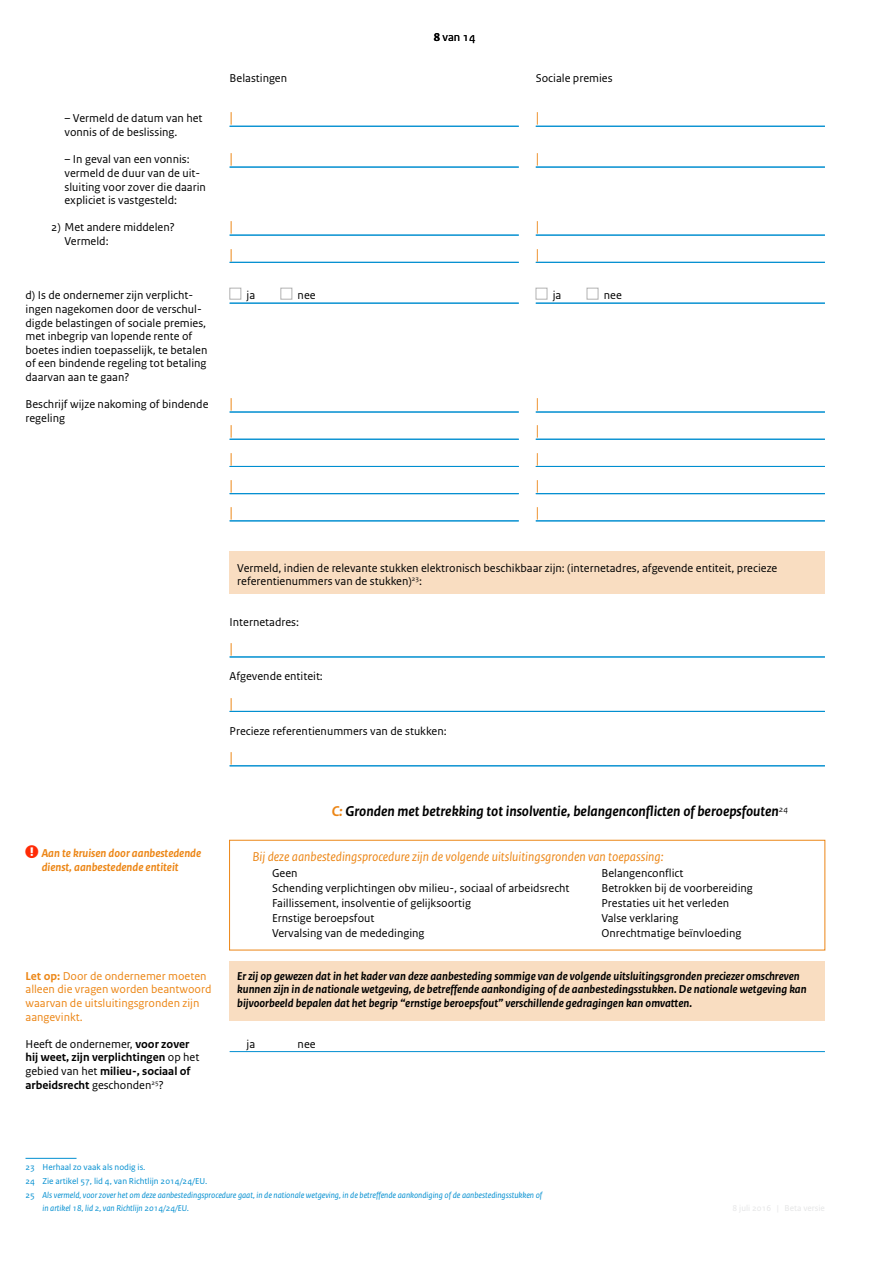
<style>
.page{position:relative;width:893px;height:1263px;background:#fff}
.page>*{position:absolute;margin:0;border:0;box-sizing:border-box;transform-origin:0 0}
.t1{font:italic 700 15px "Rijksoverheid Sans Text";color:#000}
.t2{font:15px "Rijksoverheid Sans Text";color:#ec8616}
.t3{font:italic 13.5px "Rijksoverheid Sans Text";color:#ec8616}
.t4{font:12px/13.6px "Rijksoverheid Sans Text";color:#000}
.t5{font:italic 700 12px "Rijksoverheid Sans Text";color:#000}
.t6{font:12px "Rijksoverheid Sans Text";color:#ec8616}
.t7{font:700 12px/13.6px "Rijksoverheid Sans Text";color:#000}
.t8{font:italic 700 12px "Rijksoverheid Sans Text";color:#ec8616}
.t9{font:italic 9px/13.6px "Rijksoverheid Sans Text";color:#008ed0}
.s1{font-weight:700}
.s2{color:#ec8616}
.s3{font-weight:400}
.s4{font-style:normal}
</style>
<div class="page">
<div style="left:230px;top:551px;width:595px;height:43px;background:#f9ddc1"></div>
<div style="left:230px;top:961px;width:595px;height:59px;background:#f9ddc1"></div>
<hr style="left:26px;top:1158px;width:51px;height:1px;background:#008ed0">
<hr style="left:230px;top:1051px;width:595px;height:1px;background:#008ed0">
<div style="left:229px;top:840px;width:596px;height:110px;border:1px solid #ec8616"></div>
<hr style="left:230px;top:765px;width:595px;height:1px;background:#008ed0">
<hr style="left:230px;top:711px;width:595px;height:1px;background:#008ed0">
<hr style="left:230px;top:657px;width:595px;height:1px;background:#008ed0">
<hr style="left:230px;top:520px;width:289px;height:1px;background:#008ed0">
<hr style="left:230px;top:493px;width:289px;height:1px;background:#008ed0">
<hr style="left:230px;top:466px;width:289px;height:1px;background:#008ed0">
<hr style="left:230px;top:439px;width:289px;height:1px;background:#008ed0">
<hr style="left:230px;top:412px;width:289px;height:1px;background:#008ed0">
<hr style="left:230px;top:303px;width:289px;height:1px;background:#008ed0">
<hr style="left:230px;top:262px;width:289px;height:1px;background:#008ed0">
<hr style="left:230px;top:235px;width:289px;height:1px;background:#008ed0">
<hr style="left:230px;top:167px;width:289px;height:1px;background:#008ed0">
<hr style="left:230px;top:126px;width:289px;height:1px;background:#008ed0">
<hr style="left:536px;top:520px;width:289px;height:1px;background:#008ed0">
<hr style="left:536px;top:493px;width:289px;height:1px;background:#008ed0">
<hr style="left:536px;top:466px;width:289px;height:1px;background:#008ed0">
<hr style="left:536px;top:439px;width:289px;height:1px;background:#008ed0">
<hr style="left:536px;top:412px;width:289px;height:1px;background:#008ed0">
<hr style="left:536px;top:303px;width:289px;height:1px;background:#008ed0">
<hr style="left:536px;top:262px;width:289px;height:1px;background:#008ed0">
<hr style="left:536px;top:235px;width:289px;height:1px;background:#008ed0">
<hr style="left:536px;top:167px;width:289px;height:1px;background:#008ed0">
<hr style="left:536px;top:126px;width:289px;height:1px;background:#008ed0">
<p class="t4" style="left:434px;top:30px;width:43px"><span class="s1">8</span> van 14</p>
<p class="t4" style="left:230px;top:71px;width:59px">Belastingen</p>
<p class="t4" style="left:536px;top:71px;width:78px">Sociale premies</p>
<p class="t2" style="left:230px;top:109px;width:5px">|</p>
<p class="t2" style="left:536px;top:109px;width:5px">|</p>
<p class="t2" style="left:230px;top:150px;width:5px">|</p>
<p class="t2" style="left:536px;top:150px;width:5px">|</p>
<p class="t4" style="left:65px;top:112px;width:140px">– Vermeld de datum van het vonnis of de beslissing.</p>
<p class="t4" style="left:65px;top:153px;width:143px">– In geval van een vonnis: vermeld de duur van de uit&shy;sluiting voor zover die daarin expliciet is vastgesteld:</p>
<p class="t4" style="left:65px;top:221px;width:112px;text-indent:-13px">2) Met andere middelen?<br>Vermeld:</p>
<p class="t2" style="left:230px;top:218px;width:5px">|</p>
<p class="t2" style="left:536px;top:218px;width:5px">|</p>
<p class="t2" style="left:230px;top:245px;width:5px">|</p>
<p class="t2" style="left:536px;top:245px;width:5px">|</p>
<p class="t4" style="left:247px;top:289px;width:10px">ja</p>
<p class="t4" style="left:298px;top:289px;width:19px">nee</p>
<p class="t4" style="left:553px;top:289px;width:10px">ja</p>
<p class="t4" style="left:604px;top:289px;width:19px">nee</p>
<p class="t4" style="left:26px;top:289px;width:169px">d) Is de ondernemer zijn verplicht-</p>
<p class="t4" style="left:26px;top:302px;width:178px">ingen nagekomen door de verschul-</p>
<p class="t4" style="left:26px;top:316px;width:182px">digde belastingen of sociale premies,</p>
<p class="t4" style="left:26px;top:330px;width:168px">met inbegrip van lopende rente of</p>
<p class="t4" style="left:26px;top:343px;width:183px">boetes indien toepasselijk, te betalen</p>
<p class="t4" style="left:26px;top:357px;width:183px">of een bindende regeling tot betaling</p>
<p class="t4" style="left:26px;top:370px;width:106px">daarvan aan te gaan?</p>
<p class="t4" style="left:26px;top:398px;width:185px">Beschrijf wijze nakoming of bindende</p>
<p class="t2" style="left:230px;top:395px;width:5px">|</p>
<p class="t2" style="left:536px;top:395px;width:5px">|</p>
<p class="t2" style="left:536px;top:422px;width:5px">|</p>
<p class="t4" style="left:26px;top:398px;width:77px">Zo ja, omschrijf</p>
<p class="t4" style="left:26px;top:411px;width:41px">regeling</p>
<p class="t2" style="left:230px;top:422px;width:5px">|</p>
<p class="t2" style="left:230px;top:449px;width:5px">|</p>
<p class="t2" style="left:536px;top:449px;width:5px">|</p>
<p class="t2" style="left:230px;top:476px;width:5px">|</p>
<p class="t2" style="left:536px;top:476px;width:5px">|</p>
<p class="t2" style="left:230px;top:504px;width:5px">|</p>
<p class="t2" style="left:536px;top:504px;width:5px">|</p>
<p class="t4" style="left:237px;top:561px;width:542px">Vermeld, indien de relevante stukken elektronisch beschikbaar zijn: (internetadres, afgevende entiteit, precieze</p>
<p class="t4" style="left:237px;top:575px;width:186px">referentienummers van de stukken)<sup>23</sup>:</p>
<p class="t4" style="left:230px;top:615px;width:71px">Internetadres:</p>
<p class="t2" style="left:230px;top:640px;width:5px">|</p>
<p class="t4" style="left:230px;top:670px;width:95px">Afgevende entiteit:</p>
<p class="t2" style="left:230px;top:694px;width:5px">|</p>
<p class="t4" style="left:230px;top:724px;width:219px">Precieze referentienummers van de stukken:</p>
<p class="t2" style="left:230px;top:748px;width:5px">|</p>
<p class="t1" style="left:332px;top:803px;width:458px"><span class="s2">C:</span> Gronden met betrekking tot insolventie, belangenconficten of beroepsfouten<sup>24</sup></p>
<p class="t8" style="left:42px;top:847px;width:161px">Aan te kruisen door aanbestedende</p>
<p class="t3" style="left:252px;top:849px;width:412px">Bij deze aanbestedingsprocedure zijn de volgende uitsluitingsgronden van toepassing:</p>
<p class="t8" style="left:42px;top:860px;width:138px">dienst, aanbestedende entiteit</p>
<p class="t4" style="left:272px;top:866px;width:27px">Geen</p>
<p class="t4" style="left:601px;top:866px;width:83px">Belangenconflict</p>
<p class="t4" style="left:272px;top:881px;width:299px">Schending verplichtingen obv milieu-, sociaal of arbeidsrecht</p>
<p class="t4" style="left:601px;top:881px;width:153px">Betrokken bij de voorbereiding</p>
<p class="t4" style="left:272px;top:896px;width:200px">Faillissement, insolventie of gelijksoortig</p>
<p class="t4" style="left:601px;top:896px;width:129px">Prestaties uit het verleden</p>
<p class="t4" style="left:272px;top:911px;width:104px">Ernstige beroepsfout</p>
<p class="t4" style="left:601px;top:911px;width:78px">Valse verklaring</p>
<p class="t4" style="left:272px;top:926px;width:154px">Vervalsing van de mededinging</p>
<p class="t4" style="left:601px;top:926px;width:141px">Onrechtmatige beïnvloeding</p>
<p class="t6" style="left:26px;top:969px;width:183px"><span class="s1">Let op:</span> Door de ondernemer moeten</p>
<p class="t5" style="left:237px;top:969px;width:564px">Er zij op gewezen dat in het kader van deze aanbesteding sommige van de volgende uitsluitingsgronden preciezer omschreven</p>
<p class="t6" style="left:26px;top:982px;width:188px">alleen die vragen worden beantwoord</p>
<p class="t5" style="left:237px;top:983px;width:571px">kunnen zijn in de nationale wetgeving, de betrefende aankondiging of de aanbestedingsstukken. De nationale wetgeving kan</p>
<p class="t6" style="left:26px;top:996px;width:175px">waarvan de uitsluitingsgronden zijn</p>
<p class="t5" style="left:237px;top:996px;width:456px">bijvoorbeeld bepalen dat het begrip “ernstige beroepsfout” verschillende gedragingen kan omvaten.</p>
<p class="t6" style="left:26px;top:1010px;width:59px">aangevinkt.</p>
<p class="t4" style="left:26px;top:1037px;width:165px">Heef de ondernemer, <span class="s1">voor zover</span></p>
<p class="t4" style="left:247px;top:1037px;width:10px">ja</p>
<p class="t4" style="left:298px;top:1037px;width:19px">nee</p>
<p class="t7" style="left:26px;top:1051px;width:175px">hij weet, zijn verplichtingen <span class="s3">op het gebied van het</span> milieu-, sociaal of arbeidsrecht <span class="s3">geschonden</span><sup>25</sup><span class="s3">?</span></p>
<p class="t9" style="left:26px;top:1161px;width:519px"><span class="s4">23 Herhaal zo vaak als nodig is.<br>24 Zie artikel 57, lid 4, van Richtlijn 2014/24/EU.<br>25</span> Als vermeld, voor zover het om deze aanbestedingsprocedure gaat, in de nationale wetgeving, in de betrefende aankondiging of de aanbestedingsstukken of</p>
<p class="t9" style="left:43px;top:1201px;width:148px">in artikel 18, lid 2, van Richtlijn 2014/24/EU.</p>
</div>
